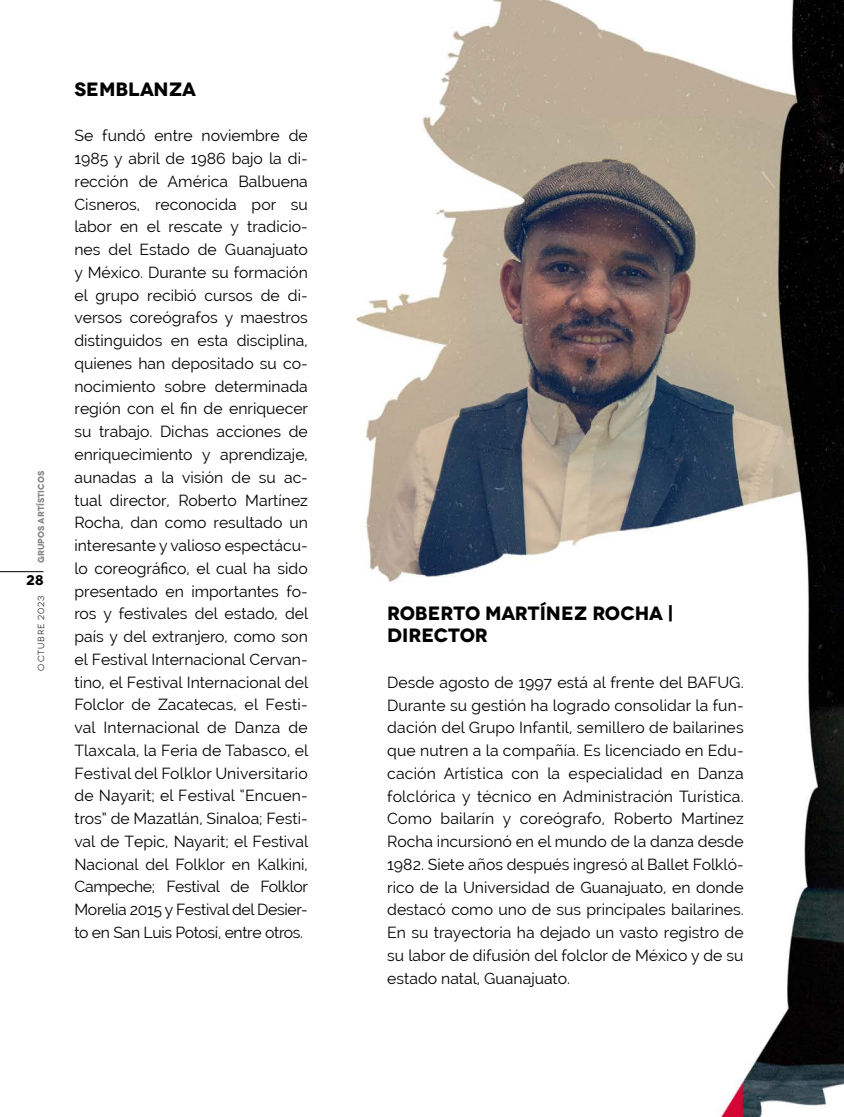
<style>
.page{position:relative;width:844px;height:1117px;background:#fff}
.page>*{position:absolute;margin:0;border:0;box-sizing:border-box;transform-origin:0 0}
.t1{font:700 19.25px/22.8px "Novecentowide";color:#000}
.t2{font:15.75px/22.8px "Raleway";letter-spacing:-.015em;color:#000;text-align:justify}
.t3{font:700 14px "Novecentowide";color:#020203}
.t4{font:700 8.75px "Novecentowide";color:#878787}
.t5{font:8.75px "Novecentowide";letter-spacing:.1em;color:#020203}
</style>
<div class="page">
<img style="left:0;top:0;width:843px;height:1116px">
<hr style="left:0;top:571px;width:43px;height:1px;background:#020203">
<p class="t4" style="left:35px;top:562px;width:93px;rotate:-90deg">GRUPOS ARTÍSTICOS</p>
<p class="t3" style="left:26px;top:571px;width:19px">28</p>
<p class="t5" style="left:36px;top:670px;width:76px;rotate:-90deg">octubre 2023</p>
<p class="t1" style="left:74px;top:78px;width:123px">SEMBLANZA</p>
<p class="t2" style="left:74px;top:124px;width:235px">Se fundó entre noviembre de 1985 y abril de 1986 bajo la di&shy;rección de América Balbuena Cisneros, reconocida por su labor en el rescate y tradicio&shy;nes del Estado de Guanajuato y México. Durante su formación el grupo recibió cursos de di&shy;versos coreógrafos y maestros distinguidos en esta disciplina, quienes han depositado su co&shy;nocimiento sobre determinada región con el fin de enriquecer su trabajo. Dichas acciones de enriquecimiento y aprendizaje, aunadas a la visión de su ac&shy;tual director, Roberto Martínez Rocha, dan como resultado un interesante y valioso espectácu&shy;lo coreográfico, el cual ha sido presentado en importantes fo&shy;ros y festivales del estado, del país y del extranjero, como son el Festival Internacional Cervan&shy;tino, el Festival Internacional del Folclor de Zacatecas, el Festi&shy;val Internacional de Danza de Tlaxcala, la Feria de Tabasco, el Festival del Folklor Universitario de Nayarit; el Festival “Encuen&shy;tros” de Mazatlán, Sinaloa; Festi&shy;val de Tepic, Nayarit; el Festival Nacional del Folklor en Kalkini, Campeche; Festival de Folklor Morelia 2015 y Festival del Desier&shy;to en San Luis Potosí, entre otros.</p>
<p class="t1" style="left:387px;top:601px;width:287px">ROBERTO MARTÍNEZ ROCHA |<br>DIRECTOR</p>
<p class="t2" style="left:387px;top:670px;width:358px">Desde agosto de 1997 está al frente del BAFUG.<br>Durante su gestión ha logrado consolidar la fun&shy;dación del Grupo Infantil, semillero de bailarines que nutren a la compañía. Es licenciado en Edu&shy;cación Artística con la especialidad en Danza folclórica y técnico en Administración Turística.<br>Como bailarín y coreógrafo, Roberto Martínez Rocha incursionó en el mundo de la danza desde 1982. Siete años después ingresó al Ballet Folkló&shy;rico de la Universidad de Guanajuato, en donde destacó como uno de sus principales bailarines.<br>En su trayectoria ha dejado un vasto registro de su labor de difusión del folclor de México y de su estado natal, Guanajuato.</p>
</div>
